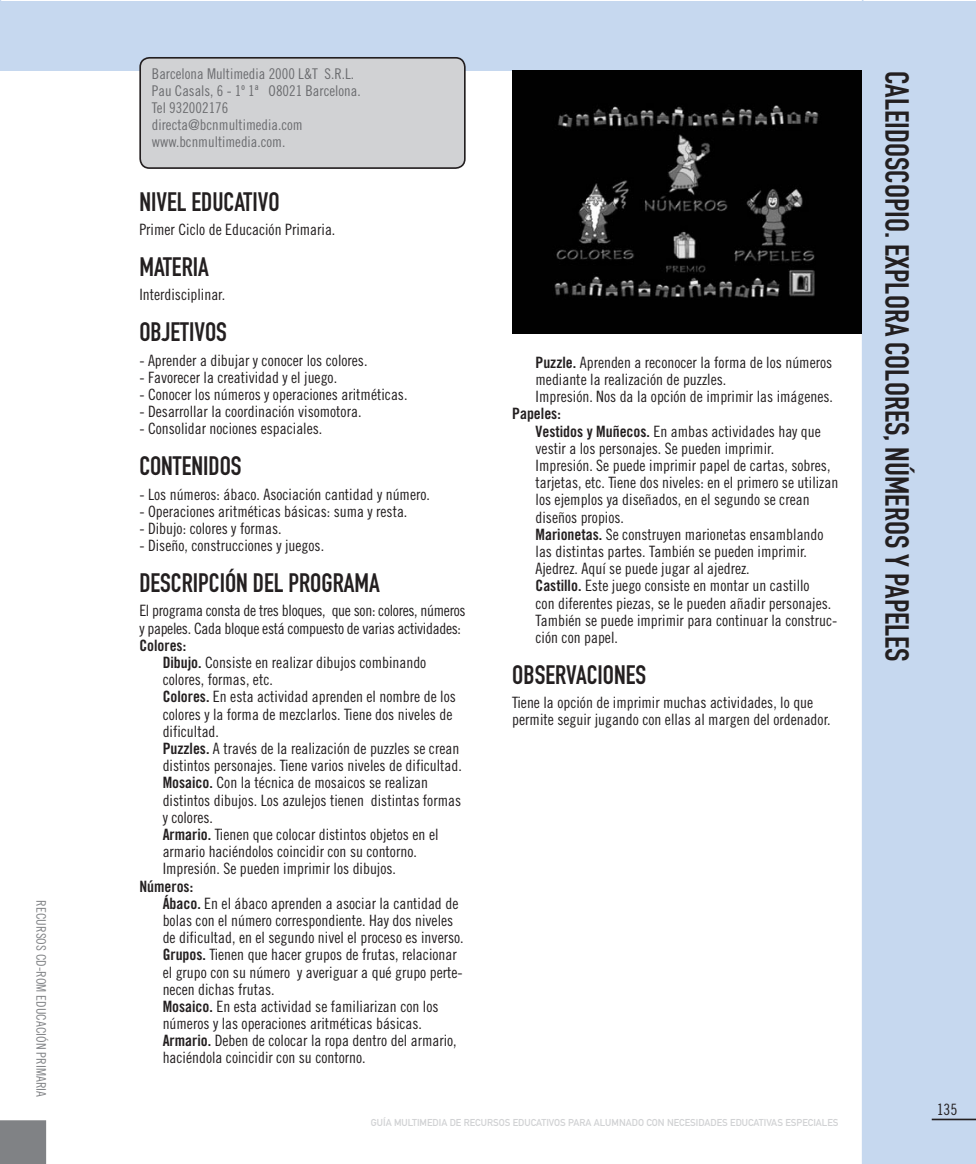
<style>
.page{position:relative;width:976px;height:1164px;background:#fff}
.page>*{position:absolute;margin:0;border:0;box-sizing:border-box;transform-origin:0 0}
.t1{font:32.9px "DIN Engschrift Std";color:#231f20}
.t2{font:26.25px "DIN Engschrift Std";color:#231f20}
.t3{font:15.58px/17.2px "Trade Gothic LT Std Cn 18";color:#231f20}
.t4{font:15.58px/17.2px "Trade Gothic LT Std Cn 18";letter-spacing:-.02em;color:#231f20}
.t5{font:15.58px "Trade Gothic LT Std Bd Cn 20";color:#231f20}
.t6{font:14.88px/17.2px "Trade Gothic LT Std Cn 18";color:#6c6d70}
.t7{font:13.12px "Trade Gothic LT Std Cn 18";color:#808285}
.t8{font:9.8px "DIN Mittelschrift Std";color:#d1d2d4}
.s1{font-family:"Trade Gothic LT Std Bd Cn 20"}
</style>
<div class="page">
<div style="left:0;top:1px;width:862px;height:70px;background:#c6d8ef"></div>
<div style="left:862px;top:1px;width:114px;height:1162px;background:#c6d8ef"></div>
<hr style="left:932px;top:1118px;width:44px;height:2px;background:#231f20">
<div style="left:0;top:1120px;width:46px;height:43px;background:#808285"></div>
<img style="left:512px;top:71px;width:350px;height:262px">
<div style="left:140px;top:58px;width:325px;height:110px;background:#d1d2d4;border-radius:9px"></div>
<div style="left:139px;top:57px;width:327px;height:112px;border:2px solid #231f20;border-radius:9px"></div>
<p class="t7" style="left:47px;top:900px;width:198px;rotate:90deg">RECURSOS CD-ROM EDUCACIÓN PRIMARIA</p>
<p class="t6" style="left:152px;top:66px;width:210px">Barcelona Multimedia 2000 L&amp;T S.R.L.<br>Pau Casals, 6 - 1º 1ª O8021 Barcelona.<br>Tel 932002176 directa@bcnmultimedia.com www.bcnmultimedia.com.</p>
<h2 class="t2" style="left:139px;top:192px;width:142px">NIVEL EDUCATIVO</h2>
<p class="t3" style="left:139px;top:222px;width:198px">Primer Ciclo de Educación Primaria.</p>
<h2 class="t2" style="left:139px;top:258px;width:71px">MATERIA</h2>
<p class="t3" style="left:139px;top:287px;width:87px">Interdisciplinar.</p>
<h2 class="t2" style="left:139px;top:323px;width:89px">OBJETIVOS</h2>
<p class="t3" style="left:139px;top:352px;width:230px">- Aprender a dibujar y conocer los colores.</p>
<p class="t3" style="left:139px;top:370px;width:199px">- Favorecer la creatividad y el juego.</p>
<p class="t3" style="left:139px;top:387px;width:270px">- Conocer los números y operaciones aritméticas.</p>
<p class="t3" style="left:139px;top:404px;width:224px">- Desarrollar la coordinación visomotora.</p>
<p class="t3" style="left:139px;top:421px;width:185px">- Consolidar nociones espaciales.</p>
<h2 class="t2" style="left:139px;top:457px;width:104px">CONTENIDOS</h2>
<p class="t3" style="left:139px;top:486px;width:292px">- Los números: ábaco. Asociación cantidad y número.</p>
<p class="t3" style="left:139px;top:503px;width:270px">- Operaciones aritméticas básicas: suma y resta.</p>
<p class="t3" style="left:139px;top:521px;width:144px">- Dibujo: colores y formas.</p>
<p class="t3" style="left:139px;top:538px;width:186px">- Diseño, construcciones y juegos.</p>
<h2 class="t2" style="left:139px;top:574px;width:242px">DESCRIPCIÓN DEL PROGRAMA</h2>
<p class="t4" style="left:139px;top:603px;width:328px">El programa consta de tres bloques, que son: colores, números y papeles. Cada bloque está compuesto de varias actividades:</p>
<p class="t5" style="left:139px;top:639px;width:48px">Colores:</p>
<p class="t3" style="left:163px;top:655px;width:301px"><span class="s1">Dibujo.</span> Consiste en realizar dibujos combinando colores, formas, etc.<br><span class="s1">Colores.</span> En esta actividad aprenden el nombre de los colores y la forma de mezclarlos. Tiene dos niveles de dificultad.<br><span class="s1">Puzzles.</span> A través de la realización de puzzles se crean distintos personajes. Tiene varios niveles de dificultad.<br><span class="s1">Mosaico.</span> Con la técnica de mosaicos se realizan distintos dibujos. Los azulejos tienen distintas formas y colores.<br><span class="s1">Armario.</span> Tienen que colocar distintos objetos en el armario haciéndolos coincidir con su contorno.<br>Impresión. Se pueden imprimir los dibujos.</p>
<p class="t5" style="left:139px;top:879px;width:55px">Números:</p>
<p class="t3" style="left:163px;top:895px;width:302px"><span class="s1">Ábaco.</span> En el ábaco aprenden a asociar la cantidad de bolas con el número correspondiente. Hay dos niveles de dificultad, en el segundo nivel el proceso es inverso.<br><span class="s1">Grupos.</span> Tienen que hacer grupos de frutas, relacionar el grupo con su número y averiguar a qué grupo perte&shy;necen dichas frutas.<br><span class="s1">Mosaico.</span> En esta actividad se familiarizan con los números y las operaciones aritméticas básicas.<br><span class="s1">Armario.</span> Deben de colocar la ropa dentro del armario, haciéndola coincidir con su contorno.</p>
<p class="t3" style="left:535px;top:355px;width:299px"><span class="s1">Puzzle.</span> Aprenden a reconocer la forma de los números mediante la realización de puzzles.<br>Impresión. Nos da la opción de imprimir las imágenes.</p>
<p class="t5" style="left:512px;top:407px;width:50px">Papeles:</p>
<p class="t3" style="left:535px;top:423px;width:304px"><span class="s1">Vestidos y Muñecos.</span> En ambas actividades hay que vestir a los personajes. Se pueden imprimir.<br>Impresión. Se puede imprimir papel de cartas, sobres, tarjetas, etc. Tiene dos niveles: en el primero se utilizan los ejemplos ya diseñados, en el segundo se crean diseños propios.<br><span class="s1">Marionetas.</span> Se construyen marionetas ensamblando las distintas partes. También se pueden imprimir.<br>Ajedrez. Aquí se puede jugar al ajedrez.<br><span class="s1">Castillo.</span> Este juego consiste en montar un castillo<br>con diferentes piezas, se le pueden añadir personajes.<br>También se puede imprimir para continuar la construc&shy;ción con papel.</p>
<h2 class="t2" style="left:512px;top:665px;width:135px">OBSERVACIONES</h2>
<p class="t3" style="left:512px;top:695px;width:320px">Tiene la opción de imprimir muchas actividades, lo que permite seguir jugando con ellas al margen del ordenador.</p>
<p class="t8" style="left:371px;top:1116px;width:469px">GUÍA MULTIMEDIA DE RECURSOS EDUCATIVOS PARA ALUMNADO CON NECESIDADES EDUCATIVAS ESPECIALES</p>
<h1 class="t1" style="left:908px;top:71px;width:592px;rotate:90deg">CALEIDOSCOPIO. EXPLORA COLORES, NÚMEROS Y PAPELES</h1>
<p class="t3" style="left:937px;top:1101px;width:22px">135</p>
</div>
